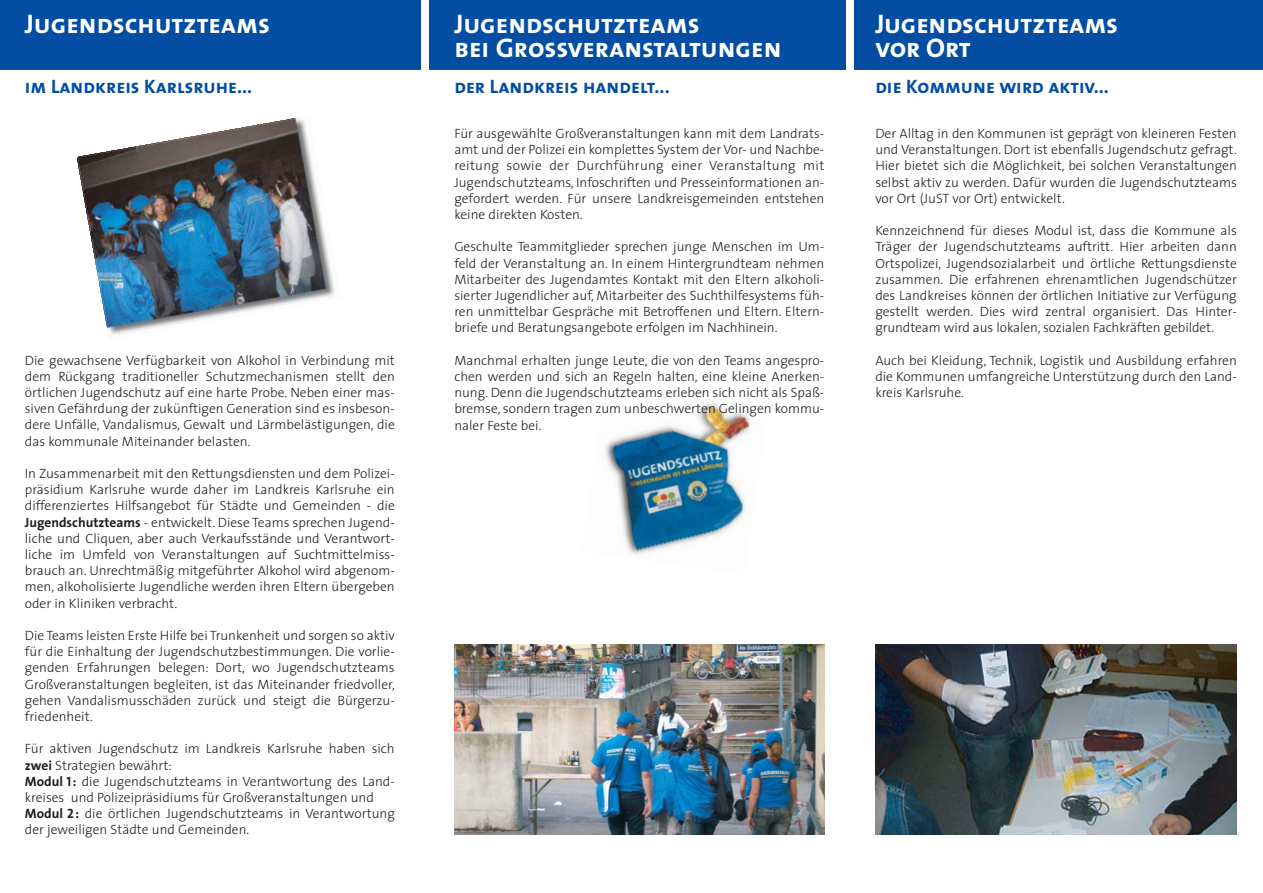
<style>
.page{position:relative;width:1263px;height:893px;background:#fff}
.page>*{position:absolute;margin:0;border:0;box-sizing:border-box;transform-origin:0 0}
.t1{font:27px/24px "The Sans Bold Caps";color:#fff}
.t2{font:19.5px "The Sans Bold Caps";color:#034ea2}
.t3{font:300 13.5px/16.2px "The Sans";color:#231f20;text-align:justify}
.s1{font-weight:700}
.s2{font-family:"The Sans Bold Caps";font-weight:400}
</style>
<div class="page">
<img style="left:605px;top:403px;width:146px;height:153px">
<div style="left:0;top:0;width:420px;height:70px;background:#034ea2"></div>
<div style="left:429px;top:0;width:416px;height:70px;background:#034ea2"></div>
<div style="left:854px;top:0;width:408px;height:70px;background:#034ea2"></div>
<img style="left:77px;top:117px;width:258px;height:218px">
<img style="left:875px;top:645px;width:362px;height:189px">
<img style="left:454px;top:645px;width:370px;height:189px">
<h1 class="t1" style="left:25px;top:12px;width:247px">Jugendschutzteams</h1>
<h2 class="t2" style="left:25px;top:75px;width:229px">im Landkreis Karlsruhe...</h2>
<p class="t3" style="left:25px;top:353px;width:371px">Die gewachsene Verfügbarkeit von Alkohol in Verbindung mit dem Rückgang traditioneller Schutzmechanismen stellt den örtlichen Jugendschutz auf eine harte Probe. Neben einer mas&shy;siven Gefährdung der zukünftigen Generation sind es insbeson&shy;dere Unfälle, Vandalismus, Gewalt und Lärmbelästigungen, die das kommunale Miteinander belasten.</p>
<p class="t3" style="left:25px;top:467px;width:371px">In Zusammenarbeit mit den Rettungsdiensten und dem Polizei&shy;präsidium Karlsruhe wurde daher im Landkreis Karlsruhe ein differenziertes Hilfsangebot für Städte und Gemeinden - die <span class="s1">Jugendschutzteams</span> - entwickelt. Diese Teams sprechen Jugend&shy;liche und Cliquen, aber auch Verkaufsstände und Verantwort&shy;liche im Umfeld von Veranstaltungen auf Suchtmittelmiss&shy;brauch an. Unrechtmäßig mitgeführter Alkohol wird abgenom&shy;men, alkoholisierte Jugendliche werden ihren Eltern übergeben oder in Kliniken verbracht.</p>
<p class="t3" style="left:25px;top:629px;width:371px">Die Teams leisten Erste Hilfe bei Trunkenheit und sorgen so aktiv für die Einhaltung der Jugendschutzbestimmungen. Die vorlie&shy;genden Erfahrungen belegen: Dort, wo Jugendschutzteams Großveranstaltungen begleiten, ist das Miteinander friedvoller, gehen Vandalismusschäden zurück und steigt die Bürgerzu&shy;friedenheit.</p>
<p class="t3" style="left:25px;top:742px;width:371px;text-align:left">Für aktiven Jugendschutz im Landkreis Karlsruhe haben sich <span class="s1">zwei</span> Strategien bewährt:<br><span class="s1">Modul</span> <span class="s2">1</span><span class="s1">:</span> die Jugendschutzteams in Verantwortung des Land&shy;kreises und Polizeipräsidiums für Großveranstaltungen und <span class="s1">Modul</span> <span class="s2">2</span><span class="s1">:</span> die örtlichen Jugendschutzteams in Verantwortung der jeweiligen Städte und Gemeinden.</p>
<h1 class="t1" style="left:454px;top:12px;width:328px">Jugendschutzteams<br>bei Grossveranstaltungen</h1>
<h2 class="t2" style="left:454px;top:75px;width:217px">der Landkreis handelt...</h2>
<p class="t3" style="left:454px;top:127px;width:371px">Für ausgewählte Großveranstaltungen kann mit dem Landrats&shy;amt und der Polizei ein komplettes System der Vor- und Nachbe&shy;reitung sowie der Durchführung einer Veranstaltung mit Jugendschutzteams, Infoschriften und Presseinformationen an&shy;gefordert werden. Für unsere Landkreisgemeinden entstehen keine direkten Kosten.</p>
<p class="t3" style="left:454px;top:240px;width:371px">Geschulte Teammitglieder sprechen junge Menschen im Um&shy;feld der Veranstaltung an. In einem Hintergrundteam nehmen Mitarbeiter des Jugendamtes Kontakt mit den Eltern alkoholi&shy;sierter Jugendlicher auf, Mitarbeiter des Suchthilfesystems füh&shy;ren unmittelbar Gespräche mit Betroffenen und Eltern. Eltern&shy;briefe und Beratungsangebote erfolgen im Nachhinein.</p>
<p class="t3" style="left:454px;top:353px;width:371px">Manchmal erhalten junge Leute, die von den Teams angespro&shy;chen werden und sich an Regeln halten, eine kleine Anerken&shy;nung. Denn die Jugendschutzteams erleben sich nicht als Spaß&shy;bremse, sondern tragen zum unbeschwerten Gelingen kommu&shy;naler Feste bei.</p>
<h1 class="t1" style="left:875px;top:12px;width:244px">Jugendschutzteams vor Ort</h1>
<h2 class="t2" style="left:875px;top:75px;width:235px">die Kommune wird aktiv...</h2>
<p class="t3" style="left:875px;top:127px;width:363px">Der Alltag in den Kommunen ist geprägt von kleineren Festen und Veranstaltungen. Dort ist ebenfalls Jugendschutz gefragt.<br>Hier bietet sich die Möglichkeit, bei solchen Veranstaltungen selbst aktiv zu werden. Dafür wurden die Jugendschutzteams vor Ort (JuST vor Ort) entwickelt.</p>
<p class="t3" style="left:875px;top:224px;width:363px">Kennzeichnend für dieses Modul ist, dass die Kommune als Träger der Jugendschutzteams auftritt. Hier arbeiten dann Ortspolizei, Jugendsozialarbeit und örtliche Rettungsdienste zusammen. Die erfahrenen ehrenamtlichen Jugendschützer des Landkreises können der örtlichen Initiative zur Verfügung gestellt werden. Dies wird zentral organisiert. Das Hinter&shy;grundteam wird aus lokalen, sozialen Fachkräften gebildet.</p>
<p class="t3" style="left:875px;top:353px;width:363px">Auch bei Kleidung, Technik, Logistik und Ausbildung erfahren die Kommunen umfangreiche Unterstützung durch den Land&shy;kreis Karlsruhe.</p>
</div>
